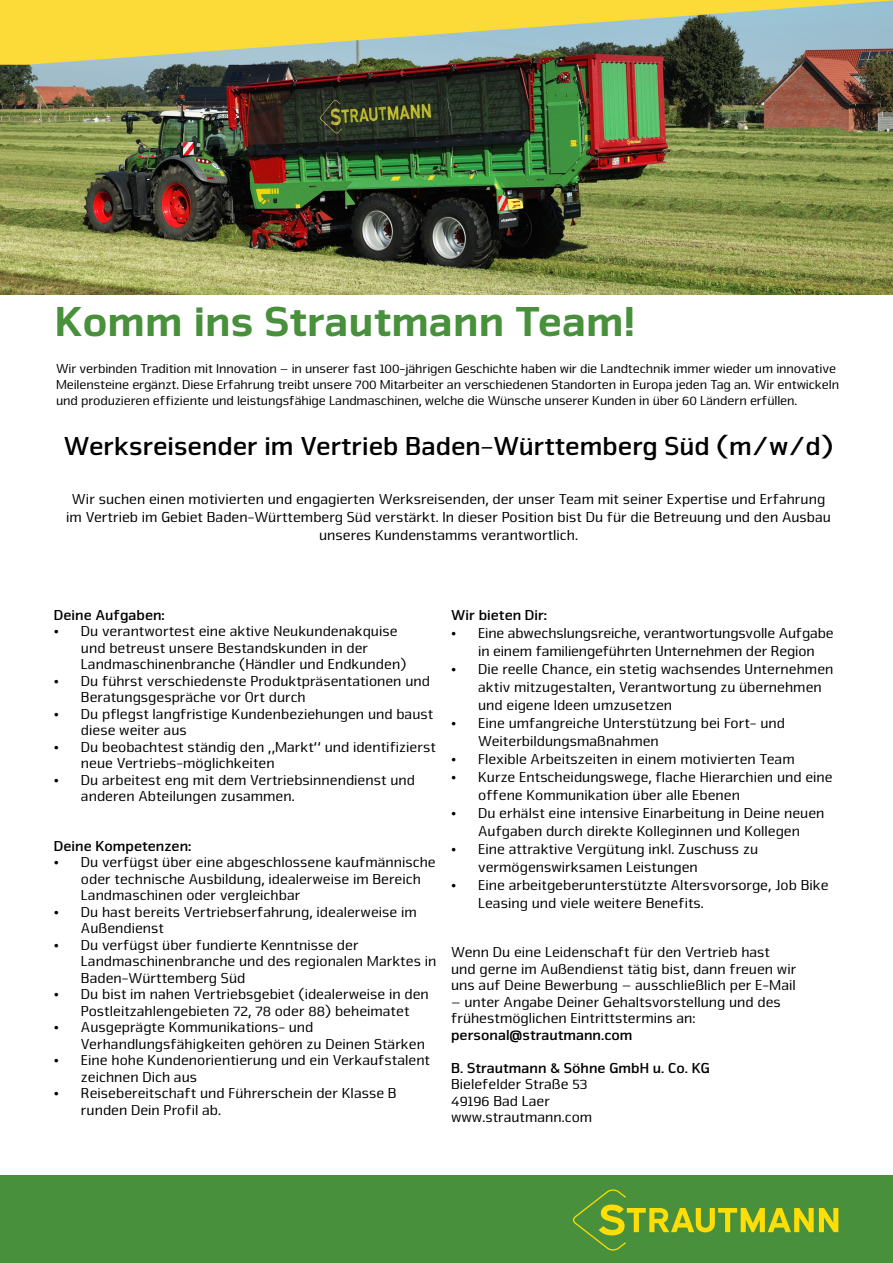
<style>
.page{position:relative;width:893px;height:1263px;background:#fff}
.page>*{position:absolute;margin:0;border:0;box-sizing:border-box;transform-origin:0 0}
.t1{font:900 43.5px "Nuri Pro";color:#48903c}
.t2{font:700 27px "Nuri Pro";color:#000}
.t3{font:15px/16.5px "Nuri Pro";color:#000}
.t4{font:700 15px "Nuri Pro";color:#000}
.t5{font:13.5px/16.2px "Nuri Pro";letter-spacing:-.01em;color:#000}
</style>
<div class="page">
<div style="left:0;top:1176px;width:893px;height:87px;background:#48903c"></div>
<img style="left:0;top:65px;width:893px;height:229px">
<svg style="left:0;top:0;width:893px;height:65px;background:#c4bb6b"></svg>
<svg style="left:573px;top:1189px;width:265px;height:61px"></svg>
<h1 class="t1" style="left:55px;top:295px;width:582px">Komm ins Strautmann Team!</h1>
<p class="t5" style="left:56px;top:360px;width:785px">Wir verbinden Tradition mit Innovation – in unserer fast 100-jährigen Geschichte haben wir die Landtechnik immer wieder um innovative<br>Meilensteine ergänzt. Diese Erfahrung treibt unsere 700 Mitarbeiter an verschiedenen Standorten in Europa jeden Tag an. Wir entwickeln und produzieren effiziente und leistungsfähige Landmaschinen, welche die Wünsche unserer Kunden in über 60 Ländern erfüllen.</p>
<h2 class="t2" style="left:64px;top:430px;width:771px">Werksreisender im Vertrieb Baden-Württemberg Süd (m/w/d)</h2>
<p class="t3" style="left:66px;top:490px;width:766px;line-height:18px;text-align:center">Wir suchen einen motivierten und engagierten Werksreisenden, der unser Team mit seiner Expertise und Erfahrung im Vertrieb im Gebiet Baden-Württemberg Süd verstärkt. In dieser Position bist Du für die Betreuung und den Ausbau unseres Kundenstamms verantwortlich.</p>
<p class="t4" style="left:54px;top:606px;width:112px">Deine Aufgaben:</p>
<p class="t3" style="left:81px;top:623px;width:327px;text-indent:-27px">• Du verantwortest eine aktive Neukundenakquise und betreust unsere Bestandskunden in der<br>Landmaschinenbranche (Händler und Endkunden)</p>
<p class="t3" style="left:81px;top:673px;width:350px;text-indent:-27px">• Du führst verschiedenste Produktpräsentationen und<br>Beratungsgespräche vor Ort durch</p>
<p class="t3" style="left:81px;top:706px;width:354px;text-indent:-27px">• Du pflegst langfristige Kundenbeziehungen und baust diese weiter aus</p>
<p class="t3" style="left:81px;top:739px;width:356px;text-indent:-27px">• Du beobachtest ständig den „Markt“ und identifizierst neue Vertriebs-möglichkeiten</p>
<p class="t3" style="left:81px;top:772px;width:335px;text-indent:-27px">• Du arbeitest eng mit dem Vertriebsinnendienst und anderen Abteilungen zusammen.</p>
<p class="t4" style="left:54px;top:837px;width:139px">Deine Kompetenzen:</p>
<p class="t3" style="left:81px;top:854px;width:356px;text-indent:-27px">• Du verfügst über eine abgeschlossene kaufmännische oder technische Ausbildung, idealerweise im Bereich<br>Landmaschinen oder vergleichbar</p>
<p class="t3" style="left:81px;top:904px;width:337px;text-indent:-27px">• Du hast bereits Vertriebserfahrung, idealerweise im<br>Außendienst</p>
<p class="t3" style="left:81px;top:937px;width:357px;text-indent:-27px">• Du verfügst über fundierte Kenntnisse der<br>Landmaschinenbranche und des regionalen Marktes in<br>Baden-Württemberg Süd</p>
<p class="t3" style="left:54px;top:986px;width:376px;text-align:center">• Du bist im nahen Vertriebsgebiet (idealerweise in den<br>Postleitzahlengebieten 72, 78 oder 88) beheimatet</p>
<p class="t3" style="left:81px;top:1019px;width:346px;text-indent:-27px">• Ausgeprägte Kommunikations- und<br>Verhandlungsfähigkeiten gehören zu Deinen Stärken</p>
<p class="t3" style="left:81px;top:1052px;width:351px;text-indent:-27px">• Eine hohe Kundenorientierung und ein Verkaufstalent zeichnen Dich aus</p>
<p class="t3" style="left:81px;top:1085px;width:317px;text-indent:-27px">• Reisebereitschaft und Führerschein der Klasse B runden Dein Profil ab.</p>
<p class="t4" style="left:451px;top:606px;width:97px">Wir bieten Dir:</p>
<p class="t3" style="left:451px;top:624px;width:384px;line-height:18px;text-align:center">• Eine abwechslungsreiche, verantwortungsvolle Aufgabe in einem familiengeführten Unternehmen der Region</p>
<p class="t3" style="left:478px;top:660px;width:357px;line-height:18px;text-indent:-27px">• Die reelle Chance, ein stetig wachsendes Unternehmen aktiv mitzugestalten, Verantwortung zu übernehmen und eigene Ideen umzusetzen</p>
<p class="t3" style="left:478px;top:714px;width:308px;line-height:18px;text-indent:-27px">• Eine umfangreiche Unterstützung bei Fort- und<br>Weiterbildungsmaßnahmen</p>
<p class="t3" style="left:451px;top:751px;width:345px">• Flexible Arbeitszeiten in einem motivierten Team</p>
<p class="t3" style="left:478px;top:768px;width:356px;line-height:18px;text-indent:-27px">• Kurze Entscheidungswege, flache Hierarchien und eine offene Kommunikation über alle Ebenen</p>
<p class="t3" style="left:451px;top:804px;width:375px;line-height:18px;text-align:center">• Du erhälst eine intensive Einarbeitung in Deine neuen<br>Aufgaben durch direkte Kolleginnen und Kollegen</p>
<p class="t3" style="left:478px;top:840px;width:281px;line-height:18px;text-indent:-27px">• Eine attraktive Vergütung inkl. Zuschuss zu vermögenswirksamen Leistungen</p>
<p class="t3" style="left:478px;top:876px;width:352px;line-height:18px;text-indent:-27px">• Eine arbeitgeberunterstützte Altersvorsorge, Job Bike<br>Leasing und viele weitere Benefits.</p>
<p class="t3" style="left:451px;top:944px;width:347px">Wenn Du eine Leidenschaft für den Vertrieb hast und gerne im Außendienst tätig bist, dann freuen wir uns auf Deine Bewerbung – ausschließlich per E-Mail</p>
<p class="t3" style="left:451px;top:994px;width:331px">– unter Angabe Deiner Gehaltsvorstellung und des frühestmöglichen Eintrittstermins an:</p>
<p class="t4" style="left:451px;top:1026px;width:183px">personal@strautmann.com</p>
<p class="t4" style="left:451px;top:1059px;width:260px">B. Strautmann &amp; Söhne GmbH u. Co. KG</p>
<p class="t3" style="left:451px;top:1076px;width:143px">Bielefelder Straße 53<br>49196 Bad Laer www.strautmann.com</p>
</div>
